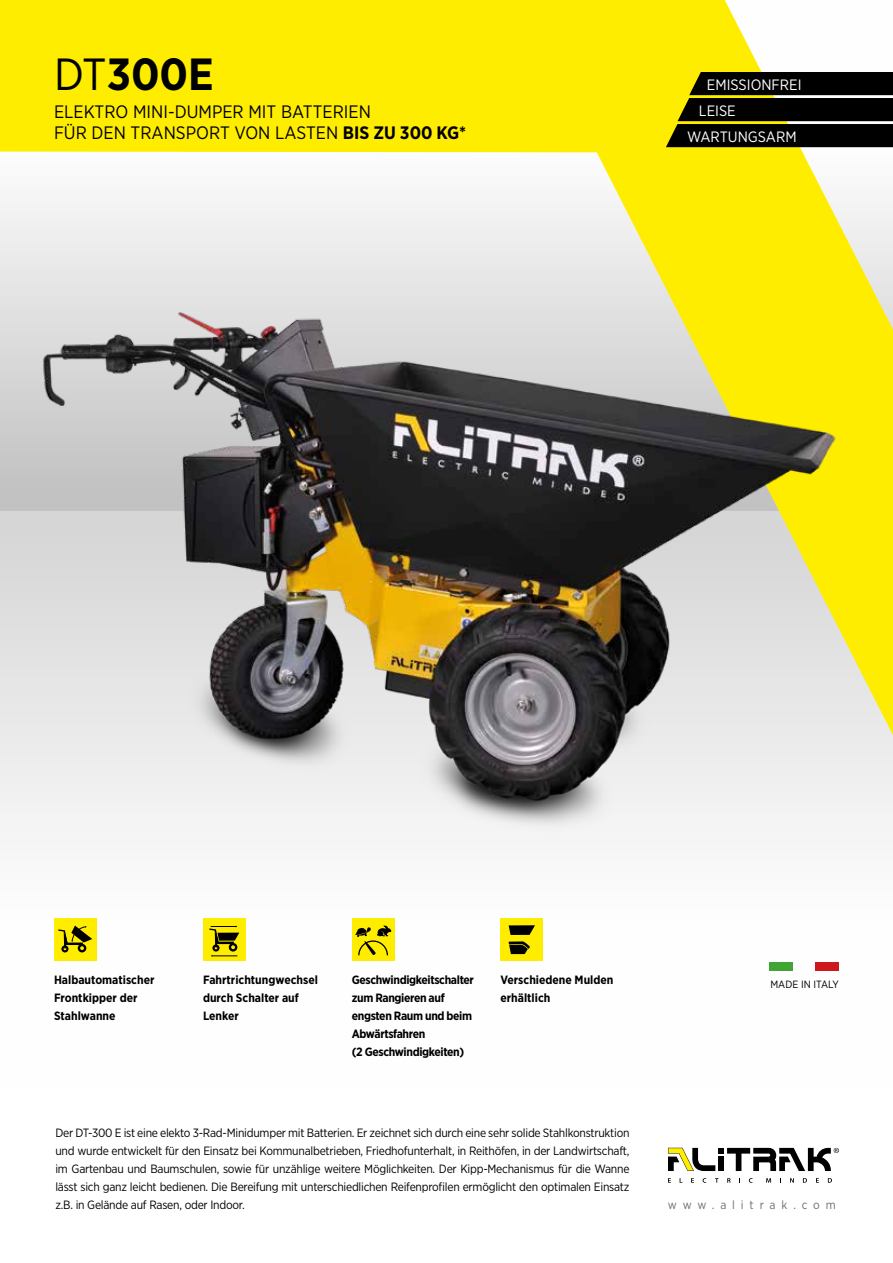
<style>
.page{position:relative;width:893px;height:1263px;background:#fff}
.page>*{position:absolute;margin:0;border:0;box-sizing:border-box;transform-origin:0 0}
.t1{font:700 45px "Gotham Narrow";color:#000}
.t2{font:18px/21.6px "Gotham Narrow";color:#000}
.t3{font:15px "Gotham Narrow";color:#fff}
.t4{font:12px/18px "Gotham Narrow";letter-spacing:-.02em;color:#000;text-align:justify}
.t5{font:700 12px/18px "Gotham Narrow";letter-spacing:-.005em;color:#000}
.t6{font:700 12px/18px "Gotham Narrow";letter-spacing:-.03em;color:#000}
.t7{font:12px "Gotham Narrow";letter-spacing:.49em;color:#706f6f}
.t8{font:10.5px "Gotham Narrow";color:#000}
.s1{font-weight:400}
.s2{font-weight:700}
</style>
<div class="page">
<svg style="left:0;top:0;width:893px;height:176px;fill:#ffed00"></svg>
<svg style="left:715px;top:1178px;width:4px;height:5px"></svg>
<svg style="left:727px;top:1178px;width:4px;height:5px"></svg>
<svg style="left:766px;top:1178px;width:5px;height:5px"></svg>
<svg style="left:790px;top:1178px;width:4px;height:5px"></svg>
<svg style="left:803px;top:1178px;width:4px;height:5px"></svg>
<svg style="left:828px;top:1178px;width:4px;height:5px"></svg>
<svg style="left:668px;top:1148px;width:171px;height:23px"></svg>
<svg style="left:666px;top:72px;width:227px;height:75px"></svg>
<div style="left:769px;top:962px;width:24px;height:8px;background:#3fa535"></div>
<div style="left:815px;top:962px;width:24px;height:8px;background:#cd171a"></div>
<div style="left:203px;top:918px;width:43px;height:42px;background:#ffed00"></div>
<div style="left:54px;top:918px;width:43px;height:42px;background:#ffed00"></div>
<svg style="left:58px;top:925px;width:34px;height:27px"></svg>
<svg style="left:209px;top:925px;width:30px;height:32px"></svg>
<div style="left:352px;top:918px;width:42px;height:43px;background:#ffed00"></div>
<svg style="left:355px;top:925px;width:36px;height:31px"></svg>
<div style="left:500px;top:918px;width:43px;height:43px;background:#ffed00"></div>
<svg style="left:509px;top:925px;width:26px;height:10px"></svg>
<svg style="left:508px;top:941px;width:22px;height:13px"></svg>
<img style="left:0;top:176px;width:893px;height:658px">
<h1 class="t1" style="left:54px;top:45px;width:161px"><span class="s1">DT</span>300E</h1>
<h2 class="t2" style="left:54px;top:100px;width:414px">ELEKTRO MINI-DUMPER MIT BATTERIEN<br>FÜR DEN TRANSPORT VON LASTEN <span class="s2">BIS ZU 300 KG*</span></h2>
<p class="t3" style="left:707px;top:75px;width:96px">EMISSIONFREI</p>
<p class="t3" style="left:699px;top:101px;width:38px">LEISE</p>
<p class="t3" style="left:687px;top:127px;width:111px">WARTUNGSARM</p>
<p class="t5" style="left:54px;top:970px;width:102px">Halbautomatischer<br>Frontkipper der<br>Stahlwanne</p>
<p class="t5" style="left:203px;top:970px;width:116px">Fahrtrichtungwechsel durch Schalter auf<br>Lenker</p>
<p class="t6" style="left:352px;top:970px;width:124px">Geschwindigkeitschalter zum Rangieren auf engsten Raum und beim<br>Abwärtsfahren<br>(2 Geschwindigkeiten)</p>
<p class="t5" style="left:500px;top:970px;width:114px">Verschiedene Mulden erhältlich</p>
<p class="t4" style="left:55px;top:1123px;width:576px">Der DT-300 E ist eine elekto 3-Rad-Minidumper mit Batterien. Er zeichnet sich durch eine sehr solide Stahlkonstruktion und wurde entwickelt für den Einsatz bei Kommunalbetrieben, Friedhofunterhalt, in Reithöfen, in der Landwirtschaft, im Gartenbau und Baumschulen, sowie für unzählige weitere Möglichkeiten. Der Kipp-Mechanismus für die Wanne lässt sich ganz leicht bedienen. Die Bereifung mit unterschiedlichen Reifenprofilen ermöglicht den optimalen Einsatz z.B. in Gelände auf Rasen, oder Indoor.</p>
<p class="t8" style="left:770px;top:977px;width:70px">MADE IN ITALY</p>
<p class="t7" style="left:668px;top:1197px;width:169px">www.alitrak.com</p>
</div>
